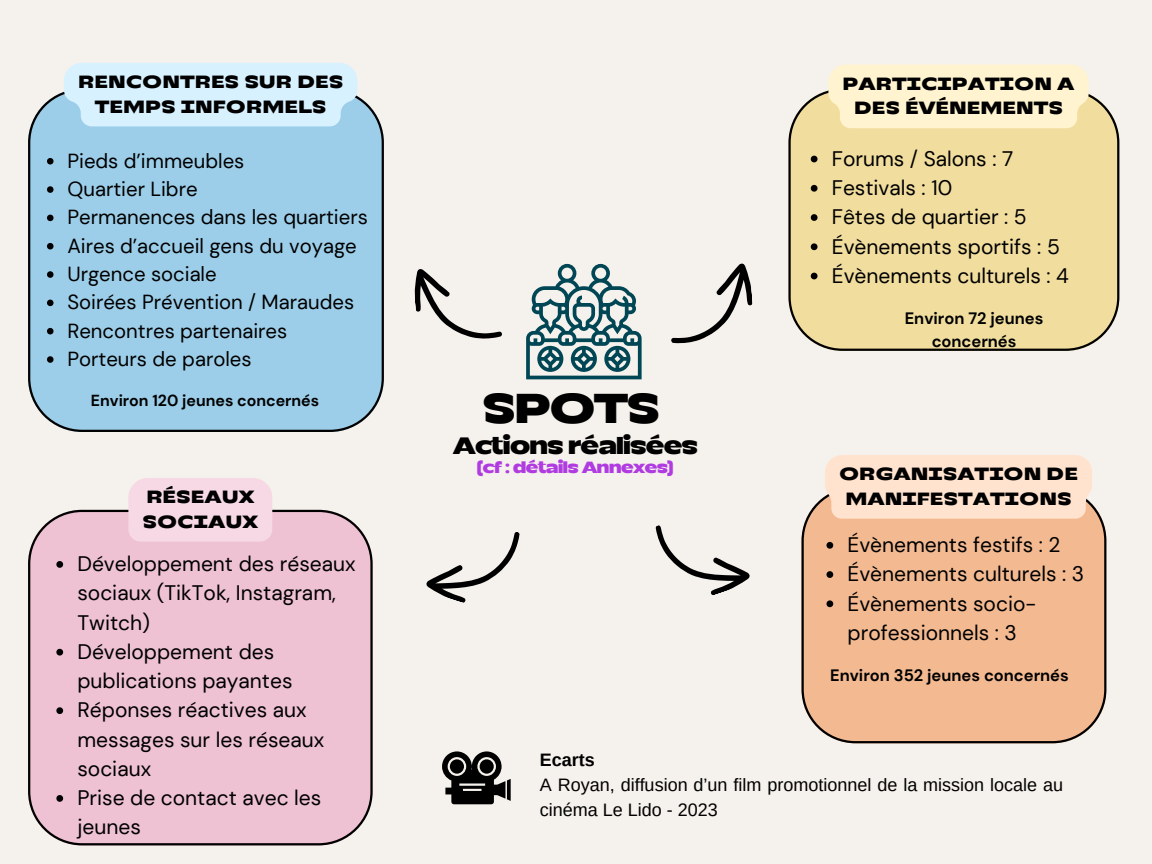
<style>
.page{position:relative;width:1152px;height:864px;background:#f5f1ec}
.page>*{position:absolute;margin:0;border:0;box-sizing:border-box;transform-origin:0 0}
.t1{font:900 41.7px "TT Runs";letter-spacing:-.055em;color:#000}
.t2{font:900 23.7px "TT Runs";letter-spacing:-.055em;color:#000}
.t3{font:21px/29.2px "DM Sans";color:#000}
.t4{font:20.4px "DM Sans";color:#000}
.t5{font:18px/24.8px "Arimo";color:#000}
.t6{font:900 17.7px/24.8px "TT Runs";color:#000;text-align:center}
.t7{font:700 16.5px/22.5px "DM Sans";color:#000;text-align:center}
.t8{font:900 16.2px "TT Runs";letter-spacing:-.06em;color:#b03ce1}
.t9{font:700 15.9px "DM Sans";color:#000}
.s1{font-weight:700}
</style>
<div class="page">
<div style="left:28px;top:89px;width:356px;height:343px;background:#9ccee9"></div>
<div style="left:802px;top:496px;width:304px;height:247px;background:#f3ba92"></div>
<div style="left:788px;top:90px;width:331px;height:261px;background:#f1dd9e"></div>
<svg style="left:655px;top:525px;width:95px;height:70px"></svg>
<svg style="left:426px;top:532px;width:94px;height:71px"></svg>
<svg style="left:671px;top:263px;width:82px;height:81px"></svg>
<svg style="left:414px;top:269px;width:88px;height:70px"></svg>
<svg style="left:526px;top:264px;width:116px;height:115px"></svg>
<div style="left:28px;top:510px;width:344px;height:335px;background:#eec1d3"></div>
<svg style="left:442px;top:751px;width:69px;height:53px"></svg>
<div style="left:480px;top:759px;width:14px;height:15px;background:#000;border-radius:50%"></div>
<div style="left:64px;top:63px;width:293px;height:63px;background:#d7f1ff"></div>
<div style="left:828px;top:65px;width:261px;height:63px;background:#fff4cf"></div>
<div style="left:825px;top:455px;width:267px;height:64px;background:#ffe3cf"></div>
<div style="left:128px;top:478px;width:144px;height:64px;background:#f6d9e4"></div>
<svg style="left:47px;top:158px;width:7px;height:7px"></svg>
<svg style="left:47px;top:186px;width:7px;height:7px"></svg>
<svg style="left:47px;top:215px;width:7px;height:6px"></svg>
<svg style="left:47px;top:243px;width:7px;height:6px"></svg>
<svg style="left:47px;top:271px;width:7px;height:7px"></svg>
<svg style="left:47px;top:300px;width:7px;height:6px"></svg>
<svg style="left:47px;top:328px;width:7px;height:6px"></svg>
<svg style="left:47px;top:356px;width:7px;height:7px"></svg>
<svg style="left:811px;top:156px;width:7px;height:6px"></svg>
<svg style="left:811px;top:185px;width:7px;height:7px"></svg>
<svg style="left:811px;top:214px;width:7px;height:7px"></svg>
<svg style="left:811px;top:243px;width:7px;height:7px"></svg>
<svg style="left:811px;top:273px;width:7px;height:6px"></svg>
<svg style="left:56px;top:561px;width:7px;height:7px"></svg>
<svg style="left:56px;top:649px;width:7px;height:7px"></svg>
<svg style="left:56px;top:707px;width:7px;height:7px"></svg>
<svg style="left:56px;top:795px;width:7px;height:7px"></svg>
<svg style="left:826px;top:542px;width:7px;height:7px"></svg>
<svg style="left:826px;top:571px;width:7px;height:7px"></svg>
<svg style="left:826px;top:600px;width:7px;height:7px"></svg>
<p class="t6" style="left:78px;top:70px;width:267px">RENCONTRES SUR DES<br>TEMPS INFORMELS</p>
<p class="t6" style="left:843px;top:71px;width:233px">PARTICIPATION A<br>DES ÉVÉNEMENTS</p>
<p class="t4" style="left:67px;top:148px;width:179px">Pieds d’immeubles</p>
<p class="t4" style="left:67px;top:176px;width:132px">Quartier Libre</p>
<p class="t4" style="left:67px;top:204px;width:302px">Permanences dans les quartiers</p>
<h2 class="t4" style="left:67px;top:233px;width:291px">Aires d’accueil gens du voyage</h2>
<p class="t4" style="left:67px;top:261px;width:151px">Urgence sociale</p>
<p class="t4" style="left:67px;top:289px;width:288px">Soirées Prévention / Maraudes</p>
<p class="t4" style="left:67px;top:317px;width:221px">Rencontres partenaires</p>
<p class="t4" style="left:67px;top:346px;width:186px">Porteurs de paroles</p>
<p class="t9" style="left:91px;top:391px;width:230px">Environ 120 jeunes concernés</p>
<h2 class="t1" style="left:482px;top:382px;width:180px">SPOTS</h2>
<p class="t2" style="left:453px;top:430px;width:247px">Actions réalisées</p>
<p class="t8" style="left:476px;top:457px;width:200px">(cf : détails Annexes)</p>
<p class="t3" style="left:832px;top:144px;width:183px">Forums / Salons : 7</p>
<p class="t3" style="left:832px;top:173px;width:122px">Festivals : 10</p>
<h2 class="t3" style="left:832px;top:202px;width:196px">Fêtes de quartier : 5</h2>
<p class="t3" style="left:832px;top:232px;width:230px">Évènements sportifs : 5</p>
<p class="t3" style="left:832px;top:261px;width:239px">Évènements culturels : 4</p>
<p class="t7" style="left:905px;top:308px;width:140px">Environ 72 jeunes concernés</p>
<p class="t6" style="left:839px;top:462px;width:240px">ORGANISATION DE</p>
<p class="t6" style="left:146px;top:485px;width:110px">RÉSEAUX</p>
<p class="t6" style="left:846px;top:487px;width:228px">MANIFESTATIONS</p>
<p class="t6" style="left:143px;top:510px;width:117px">SOCIAUX</p>
<p class="t3" style="left:77px;top:549px;width:280px">Développement des réseaux sociaux (TikTok, Instagram,<br>Twitch)</p>
<p class="t3" style="left:77px;top:637px;width:217px">Développement des publications payantes</p>
<h3 class="t3" style="left:77px;top:696px;width:248px">Réponses réactives aux messages sur les réseaux sociaux</h3>
<p class="t3" style="left:77px;top:783px;width:245px">Prise de contact avec les jeunes</p>
<p class="t3" style="left:848px;top:530px;width:214px">Évènements festifs : 2</p>
<p class="t3" style="left:848px;top:560px;width:238px">Évènements culturels : 3</p>
<p class="t3" style="left:848px;top:589px;width:190px">Évènements socio&shy;professionnels : 3</p>
<p class="t7" style="left:830px;top:665px;width:240px">Environ 352 jeunes concernés</p>
<h2 class="t5" style="left:540px;top:748px;width:525px"><span class="s1">Ecarts<br></span>A Royan, diffusion d’un film promotionnel de la mission locale au cinéma Le Lido - 2023</h2>
</div>
